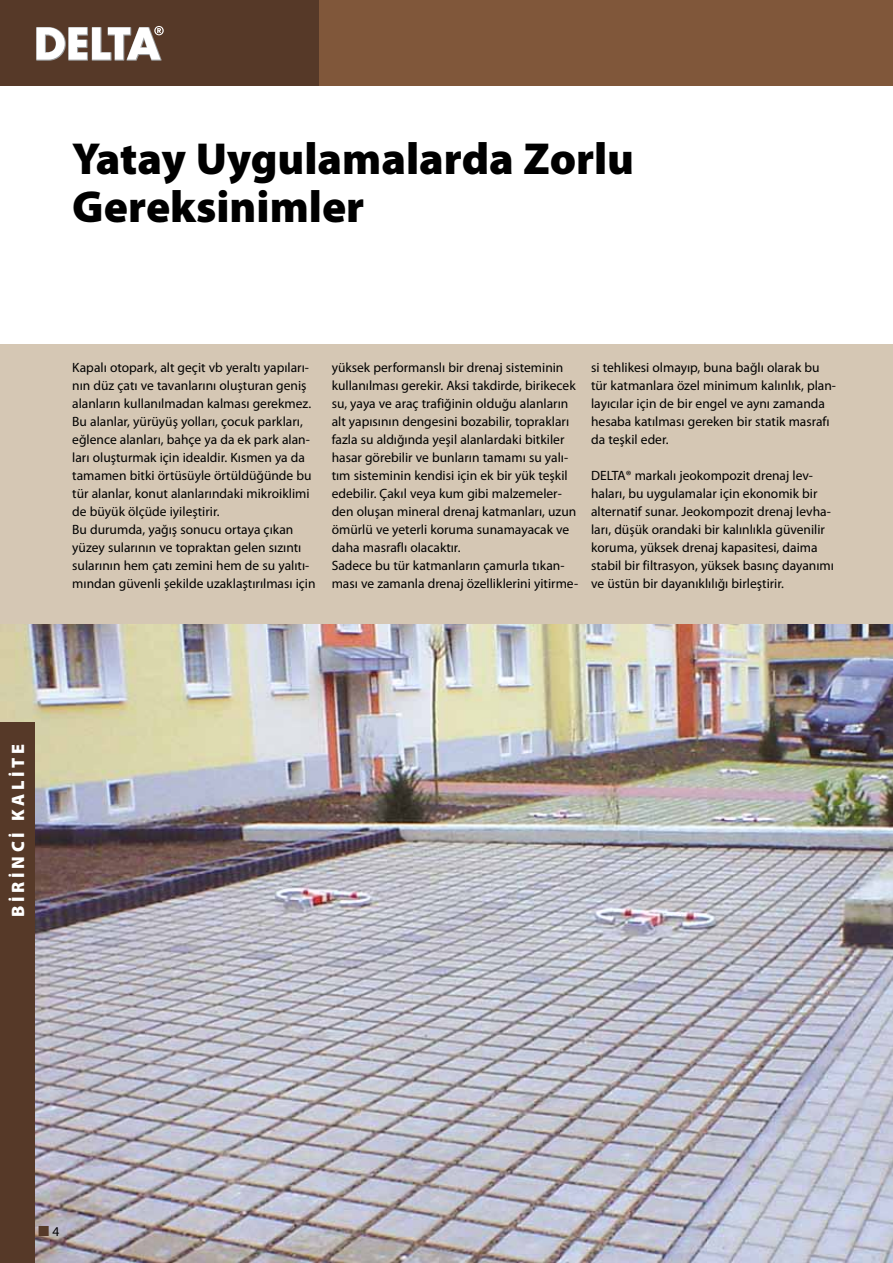
<style>
.page{position:relative;width:893px;height:1263px;background:#fff}
.page>*{position:absolute;margin:0;border:0;box-sizing:border-box;transform-origin:0 0}
.t1{font:900 45px/48px "Myriad Pro Doerken";color:#000}
.t2{font:900 18px "Myriad Pro Doerken";letter-spacing:.2em;color:#fff}
.t3{font:13.5px/18px "Myriad Pro Doerken";color:#000}
.t4{font:13.5px "Myriad Pro Doerken";color:#563928}
.s1{color:#000}
</style>
<div class="page">
<img style="left:0;top:624px;width:893px;height:639px">
<div style="left:0;top:344px;width:893px;height:280px;background:#d5c7b4"></div>
<div style="left:0;top:723px;width:34px;height:540px;background:#563928"></div>
<div style="left:319px;top:0;width:574px;height:85px;background:#80573a"></div>
<div style="left:0;top:0;width:319px;height:85px;background:#563928"></div>
<svg style="left:36px;top:26px;width:128px;height:35px"></svg>
<h1 class="t1" style="left:72px;top:133px;width:563px">Yatay Uygulamalarda Zorlu<br>Gereksinimler</h1>
<p class="t3" style="left:72px;top:358px;width:245px">Kapalı otopark, alt geçit vb yeraltı yapıları&shy;nın düz çatı ve tavanlarını oluşturan geniş alanların kullanılmadan kalması gerekmez.<br>Bu alanlar, yürüyüş yolları, çocuk parkları, eğlence alanları, bahçe ya da ek park alan&shy;ları oluşturmak için idealdir. Kısmen ya da tamamen bitki örtüsüyle örtüldüğünde bu tür alanlar, konut alanlarındaki mikroiklimi de büyük ölçüde iyileştirir.<br>Bu durumda, yağış sonucu ortaya çıkan yüzey sularının ve topraktan gelen sızıntı sularının hem çatı zemini hem de su yalıtı&shy;mından güvenli şekilde uzaklaştırılması için</p>
<p class="t3" style="left:332px;top:358px;width:248px">yüksek performanslı bir drenaj sisteminin kullanılması gerekir. Aksi takdirde, birikecek su, yaya ve araç trafiğinin olduğu alanların alt yapısının dengesini bozabilir, toprakları fazla su aldığında yeşil alanlardaki bitkiler hasar görebilir ve bunların tamamı su yalı&shy;tım sisteminin kendisi için ek bir yük teşkil edebilir. Çakıl veya kum gibi malzemeler&shy;den oluşan mineral drenaj katmanları, uzun ömürlü ve yeterli koruma sunamayacak ve daha masraflı olacaktır.<br>Sadece bu tür katmanların çamurla tıkan&shy;ması ve zamanla drenaj özelliklerini yitirme-</p>
<p class="t3" style="left:591px;top:358px;width:246px">si tehlikesi olmayıp, buna bağlı olarak bu tür katmanlara özel minimum kalınlık, plan&shy;layıcılar için de bir engel ve aynı zamanda hesaba katılması gereken bir statik masrafı da teşkil eder.</p>
<p class="t3" style="left:591px;top:466px;width:244px">DELTA® markalı jeokompozit drenaj lev&shy;haları, bu uygulamalar için ekonomik bir alternatif sunar. Jeokompozit drenaj levha&shy;ları, düşük orandaki bir kalınlıkla güvenilir koruma, yüksek drenaj kapasitesi, daima stabil bir filtrasyon, yüksek basınç dayanımı ve üstün bir dayanıklılığı birleştirir.</p>
<h2 class="t2" style="left:6px;top:916px;width:174px;rotate:-90deg">BİRİNCİ KALİTE</h2>
<p class="t4" style="left:38px;top:1223px;width:22px">■<span class="s1">4</span></p>
</div>
